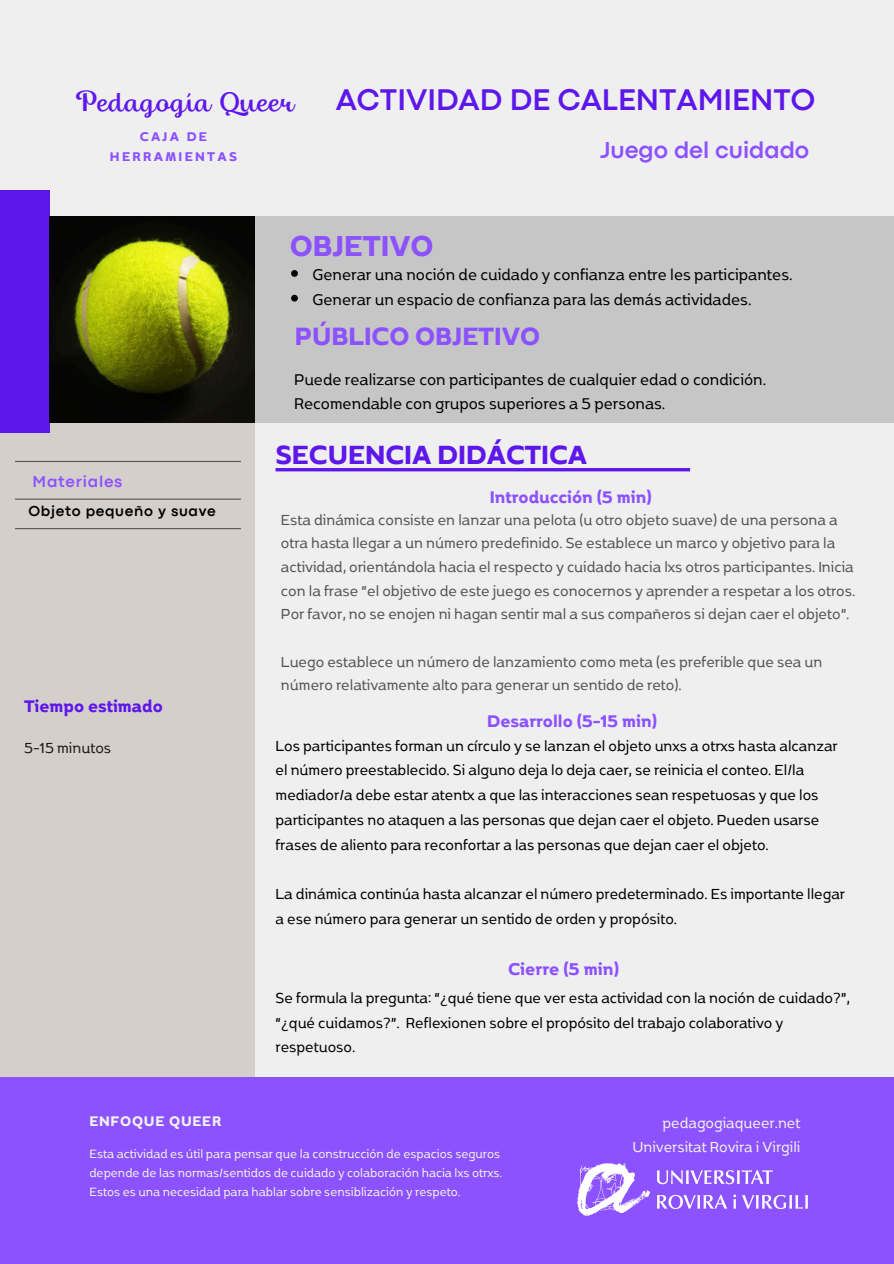
<style>
.page{position:relative;width:894px;height:1264px;background:#fff}
.page>*{position:absolute;margin:0;border:0;box-sizing:border-box;transform-origin:0 0}
.t1{font:700 34.2px "Boriboon";color:#8c52ff}
.t2{font:700 31.2px "Codec Pro";color:#5e17eb}
.t3{font:700 31.2px "Boriboon";color:#5e17eb}
.t4{font:700 29.7px "Boriboon";color:#8c52ff}
.t5{font:26.25px "Thephir";color:#5e17eb}
.t6{font:700 24.15px "Codec Pro";color:#8c52ff}
.t7{font:700 20.25px "Boriboon";color:#8c52ff}
.t8{font:700 19.95px "Boriboon";color:#8c52ff}
.t9{font:700 19.95px "Boriboon";color:#5e17eb}
.t10{font:18.45px/24.8px "Boriboon";color:#000}
.t11{font:17.25px/24.8px "Boriboon";color:#000}
.t12{font:17.25px/23.7px "Boriboon";color:#545454}
.t13{font:17.25px "Boriboon";color:#f1f1f0}
.t14{font:17.25px "Boriboon";color:#221917}
.t15{font:700 16.5px "Boriboon";letter-spacing:.045em;color:#f1f1f0}
.t16{font:700 16.5px "Codec Pro";letter-spacing:.045em;color:#8c52ff}
.t17{font:700 15px "Codec Pro";letter-spacing:.045em;color:#000}
.t18{font:700 15px/20.2px "Boriboon";letter-spacing:.155em;color:#8c52ff;text-align:center}
.t19{font:14.25px/19.2px "Boriboon";color:#f1f1f0}
</style>
<div class="page">
<div style="left:0;top:0;width:893px;height:1263px;background:#efefef"></div>
<div style="left:0;top:415px;width:254px;height:661px;background:#d4cfcb"></div>
<div style="left:0;top:1076px;width:893px;height:187px;background:#8c52ff"></div>
<div style="left:50px;top:216px;width:843px;height:206px;background:#c6c6c6"></div>
<div style="left:0;top:190px;width:50px;height:242px;background:#5e17eb"></div>
<hr style="left:15px;top:461px;width:226px;height:1px;background:#545454">
<hr style="left:275px;top:468px;width:415px;height:3px;background:#5e17eb">
<hr style="left:15px;top:498px;width:226px;height:1px;background:#545454">
<hr style="left:15px;top:528px;width:226px;height:1px;background:#545454">
<img style="left:50px;top:216px;width:204px;height:206px">
<svg style="left:291px;top:270px;width:7px;height:7px"></svg>
<svg style="left:291px;top:295px;width:7px;height:6px"></svg>
<img style="left:577px;top:1163px;width:230px;height:52px">
<p class="t5" style="left:75px;top:93px;width:221px">Pedagogía Queer</p>
<h1 class="t18" style="left:110px;top:125px;width:128px">CAJA DE<br>HERRAMIENTAS</h1>
<p class="t2" style="left:336px;top:89px;width:480px">ACTIVIDAD DE CALENTAMIENTO</p>
<h5 class="t6" style="left:600px;top:142px;width:210px">Juego del cuidado</h5>
<h5 class="t1" style="left:290px;top:224px;width:145px">OBJETIVO</h5>
<p class="t10" style="left:312px;top:261px;width:481px">Generar una noción de cuidado y confianza entre les participantes.</p>
<h1 class="t10" style="left:312px;top:286px;width:440px">Generar un espacio de confianza para las demás actividades.</h1>
<p class="t4" style="left:295px;top:317px;width:247px">PÚBLICO OBJETIVO</p>
<p class="t10" style="left:294px;top:366px;width:473px">Puede realizarse con participantes de cualquier edad o condición.<br>Recomendable con grupos superiores a 5 personas.</p>
<h2 class="t16" style="left:33px;top:475px;width:91px">Materiales</h2>
<p class="t17" style="left:28px;top:506px;width:189px">Objeto pequeño y suave</p>
<p class="t9" style="left:24px;top:693px;width:140px">Tiempo estimado</p>
<p class="t14" style="left:24px;top:737px;width:89px">5-15 minutos</p>
<p class="t3" style="left:275px;top:435px;width:313px">SECUENCIA DIDÁCTICA</p>
<p class="t8" style="left:489px;top:484px;width:163px">Introducción (5 min)</p>
<h3 class="t12" style="left:281px;top:507px;width:575px">Esta dinámica consiste en lanzar una pelota (u otro objeto suave) de una persona a otra hasta llegar a un número predefinido. Se establece un marco y objetivo para la actividad, orientándola hacia el respecto y cuidado hacia lxs otros participantes. Inicia con la frase “el objetivo de este juego es conocernos y aprender a respetar a los otros.<br>Por favor, no se enojen ni hagan sentir mal a sus compañeros si dejan caer el objeto”.</h3>
<h1 class="t12" style="left:281px;top:648px;width:542px">Luego establece un número de lanzamiento como meta (es preferible que sea un número relativamente alto para generar un sentido de reto).</h1>
<p class="t8" style="left:487px;top:708px;width:171px">Desarrollo (5-15 min)</p>
<p class="t11" style="left:275px;top:732px;width:563px">Los participantes forman un círculo y se lanzan el objeto unxs a otrxs hasta alcanzar el número preestablecido. Si alguno deja lo deja caer, se reinicia el conteo. El/la mediador/a debe estar atentx a que las interacciones sean respetuosas y que los participantes no ataquen a las personas que dejan caer el objeto. Pueden usarse frases de aliento para reconfortar a las personas que dejan caer el objeto.</p>
<p class="t11" style="left:275px;top:880px;width:571px">La dinámica continúa hasta alcanzar el número predeterminado. Es importante llegar a ese número para generar un sentido de orden y propósito.</p>
<p class="t7" style="left:508px;top:955px;width:113px">Cierre (5 min)</p>
<p class="t11" style="left:275px;top:984px;width:575px">Se formula la pregunta: “¿qué tiene que ver esta actividad con la noción de cuidado?”, “¿qué cuidamos?”. Reflexionen sobre el propósito del trabajo colaborativo y respetuoso.</p>
<p class="t15" style="left:89px;top:1110px;width:133px">ENFOQUE QUEER</p>
<h4 class="t19" style="left:89px;top:1143px;width:414px">Esta actividad es útil para pensar que la construcción de espacios seguros depende de las normas/sentidos de cuidado y colaboración hacia lxs otrxs.<br>Estos es una necesidad para hablar sobre sensiblización y respeto.</h4>
<p class="t13" style="left:662px;top:1111px;width:139px">pedagogiaqueer.net</p>
<h5 class="t13" style="left:632px;top:1136px;width:169px">Universitat Rovira i Virgili</h5>
</div>
